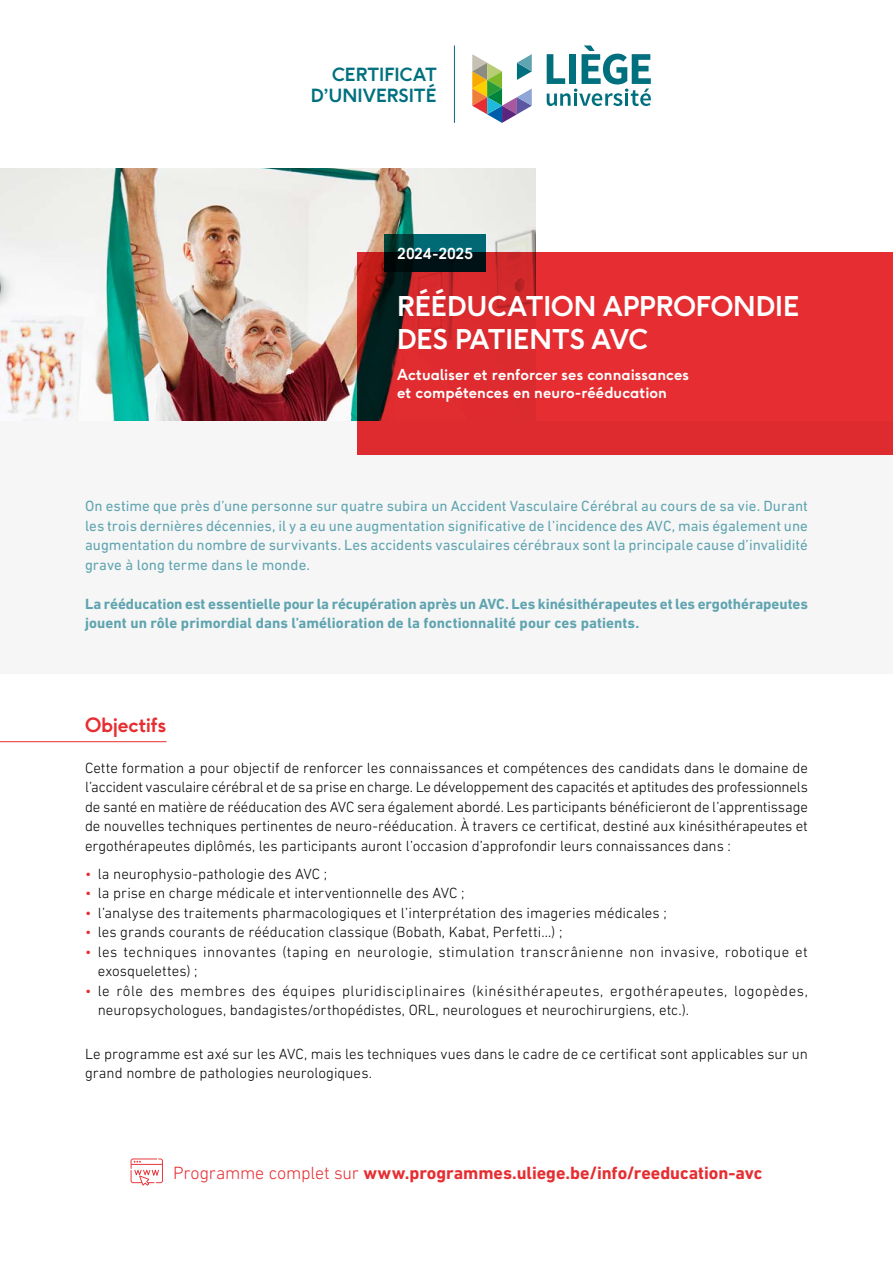
<style>
.page{position:relative;width:893px;height:1263px;background:#fff}
.page>*{position:absolute;margin:0;border:0;box-sizing:border-box;transform-origin:0 0}
.t1{font:700 27px/32.4px "F37 Ginger";color:#fff}
.t2{font:700 19.5px "F37 Ginger";letter-spacing:-.015em;color:#e62d31}
.t3{font:700 18px "DIN Next LT Pro";color:#e62d31}
.t4{font:700 18px/21.6px "F37 Ginger";color:#00707e;text-align:right}
.t5{font:300 15px/19.5px "DIN Next LT Pro";letter-spacing:.005em;color:#000;text-align:justify}
.t6{font:15px/19.5px "DIN Next LT Pro";letter-spacing:.005em;color:#5fa4b0;text-align:justify}
.t7{font:300 15px/19.5px "DIN Next LT Pro";letter-spacing:.025em;color:#000}
.t8{font:700 15px/19.5px "DIN Next LT Pro";color:#5fa4b0}
.t9{font:700 15px/18px "F37 Ginger";color:#fff}
.s1{color:#e62d31}
.s2{font-weight:300}
</style>
<div class="page">
<div style="left:0;top:421px;width:893px;height:253px;background:#f6f6f6"></div>
<img style="left:0;top:168px;width:536px;height:253px">
<div style="left:357px;top:253px;width:536px;height:202px;background:#e62d31"></div>
<hr style="left:0;top:741px;width:167px;height:1px;background:#e62d31">
<svg style="left:385px;top:234px;width:101px;height:37px;background:#003439"></svg>
<svg style="left:472px;top:54px;width:60px;height:69px"></svg>
<svg style="left:547px;top:45px;width:104px;height:61px"></svg>
<hr style="left:454px;top:45px;width:1px;height:78px;background:#006f7b">
<svg style="left:131px;top:1158px;width:32px;height:27px"></svg>
<p class="t4" style="left:311px;top:63px;width:127px">CERTIFICAT<br>D’UNIVERSITÉ</p>
<p class="t9" style="left:398px;top:244px;width:77px">2024-2025</p>
<h1 class="t1" style="left:397px;top:290px;width:404px">RÉÉDUCATION APPROFONDIE<br>DES PATIENTS AVC</h1>
<p class="t9" style="left:397px;top:365px;width:293px">Actualiser et renforcer ses connaissances et compétences en neuro-rééducation</p>
<p class="t6" style="left:85px;top:496px;width:724px">On estime que près d’une personne sur quatre subira un Accident Vasculaire Cérébral au cours de sa vie. Durant les trois dernières décennies, il y a eu une augmentation significative de l’incidence des AVC, mais également une augmentation du nombre de survivants. Les accidents vasculaires cérébraux sont la principale cause d’invalidité grave à long terme dans le monde.</p>
<p class="t8" style="left:85px;top:594px;width:724px">La rééducation est essentielle pour la récupération après un AVC. Les kinésithérapeutes et les ergothérapeutes jouent un rôle primordial dans l’amélioration de la fonctionnalité pour ces patients.</p>
<h2 class="t2" style="left:85px;top:712px;width:83px">Objectifs</h2>
<p class="t5" style="left:85px;top:758px;width:724px">Cette formation a pour objectif de renforcer les connaissances et compétences des candidats dans le domaine de l’accident vasculaire cérébral et de sa prise en charge. Le développement des capacités et aptitudes des professionnels de santé en matière de rééducation des AVC sera également abordé. Les participants bénéficieront de l’apprentissage de nouvelles techniques pertinentes de neuro-rééducation. À travers ce certificat, destiné aux kinésithérapeutes et ergothérapeutes diplômés, les participants auront l’occasion d’approfondir leurs connaissances dans :</p>
<p class="t5" style="left:85px;top:864px;width:244px"><span class="s1">•</span> la neurophysio-pathologie des AVC ;</p>
<p class="t5" style="left:85px;top:883px;width:381px"><span class="s1">•</span> la prise en charge médicale et interventionnelle des AVC ;</p>
<p class="t5" style="left:85px;top:903px;width:583px"><span class="s1">•</span> l’analyse des traitements pharmacologiques et l’interprétation des imageries médicales ;</p>
<p class="t5" style="left:85px;top:922px;width:479px"><span class="s1">•</span> les grands courants de rééducation classique (Bobath, Kabat, Perfetti…) ;</p>
<p class="t7" style="left:98px;top:942px;width:712px;text-indent:-13px"><span class="s1">•</span> les techniques innovantes (taping en neurologie, stimulation transcrânienne non invasive, robotique et exosquelettes) ;</p>
<p class="t7" style="left:98px;top:981px;width:712px;text-indent:-13px"><span class="s1">•</span> le rôle des membres des équipes pluridisciplinaires (kinésithérapeutes, ergothérapeutes, logopèdes, neuropsychologues, bandagistes/orthopédistes, ORL, neurologues et neurochirurgiens, etc.).</p>
<p class="t5" style="left:85px;top:1043px;width:724px">Le programme est axé sur les AVC, mais les techniques vues dans le cadre de ce certificat sont applicables sur un grand nombre de pathologies neurologiques.</p>
<p class="t3" style="left:173px;top:1162px;width:591px"><span class="s2">Programme complet sur</span> www.programmes.uliege.be/info/reeducation-avc</p>
</div>
